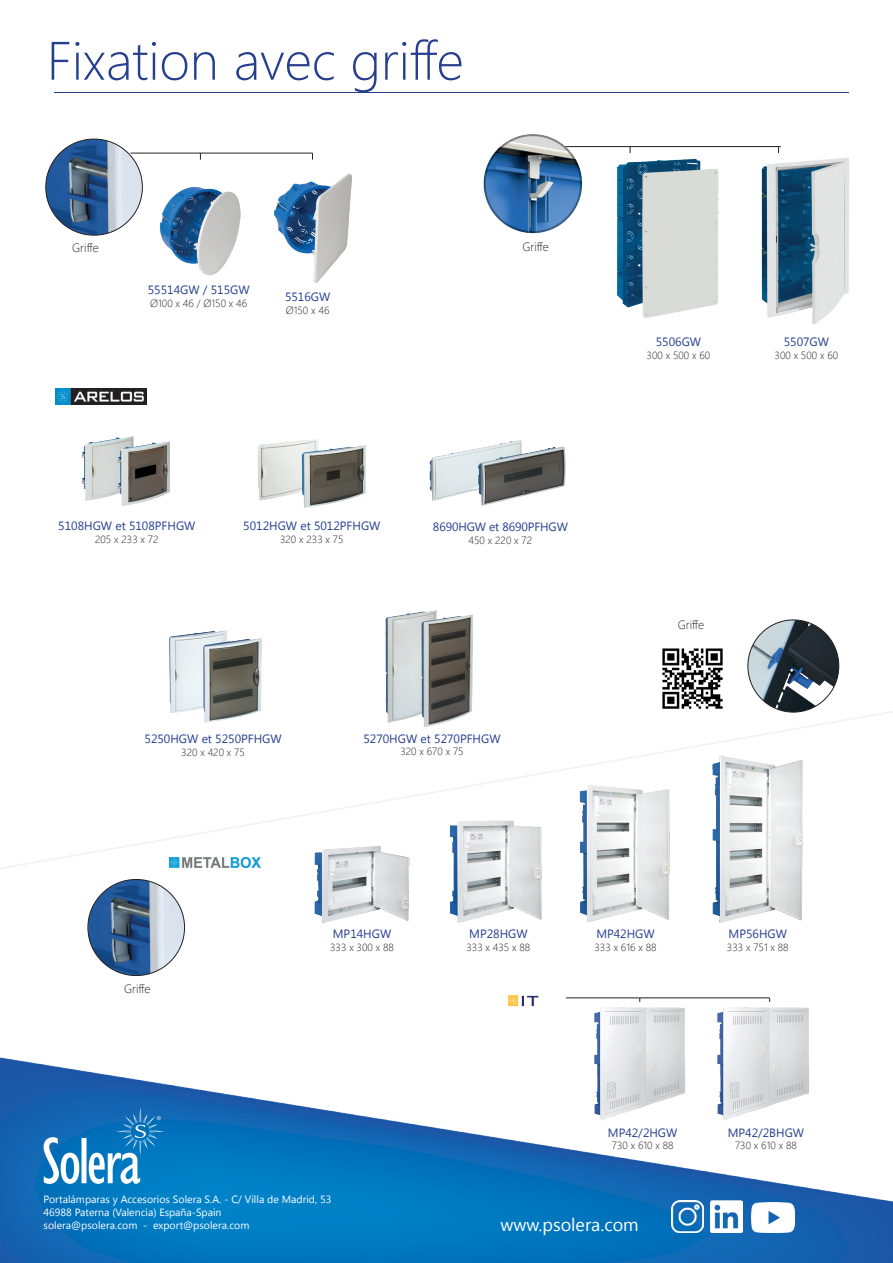
<style>
.page{position:relative;width:893px;height:1263px;background:#fff}
.page>*{position:absolute;margin:0;border:0;box-sizing:border-box;transform-origin:0 0}
.t1{font:300 54px "Segoe UI";color:#253f8e}
.t2{font:18px "Segoe UI";color:#fff}
.t3{font:12px "Segoe UI";color:#253f8e}
.t4{font:300 12px "Segoe UI";color:#231f20}
.t5{font:300 10.5px "Segoe UI";color:#231f20}
.t6{font:10.5px/12.6px "Segoe UI";color:#fff}
</style>
<div class="page">
<img style="left:0;top:1057px;width:893px;height:206px">
<img style="left:671px;top:1201px;width:32px;height:31px">
<img style="left:711px;top:1201px;width:31px;height:31px">
<img style="left:751px;top:1202px;width:43px;height:30px">
<svg style="left:44px;top:1107px;width:120px;height:77px"></svg>
<img style="left:616px;top:147px;width:105px;height:171px">
<img style="left:761px;top:157px;width:89px;height:167px">
<svg style="left:0;top:711px;width:893px;height:161px"></svg>
<img style="left:713px;top:755px;width:91px;height:167px">
<img style="left:579px;top:783px;width:90px;height:139px">
<img style="left:449px;top:820px;width:93px;height:102px">
<img style="left:315px;top:845px;width:94px;height:77px">
<img style="left:160px;top:187px;width:81px;height:88px">
<img style="left:274px;top:173px;width:77px;height:110px">
<img style="left:748px;top:620px;width:91px;height:92px">
<img style="left:88px;top:879px;width:96px;height:96px">
<img style="left:483px;top:134px;width:105px;height:100px">
<img style="left:592px;top:1007px;width:96px;height:114px">
<img style="left:715px;top:1007px;width:96px;height:114px">
<img style="left:46px;top:139px;width:96px;height:96px">
<hr style="left:131px;top:153px;width:181px;height:1px;background:#231f20">
<hr style="left:565px;top:146px;width:216px;height:1px;background:#231f20">
<hr style="left:566px;top:998px;width:204px;height:1px;background:#231f20">
<img style="left:55px;top:389px;width:92px;height:15px">
<img style="left:169px;top:857px;width:92px;height:11px">
<hr style="left:54px;top:92px;width:795px;height:1px;background:#253f8e">
<img style="left:508px;top:995px;width:31px;height:12px">
<img style="left:81px;top:436px;width:88px;height:70px">
<img style="left:258px;top:439px;width:108px;height:69px">
<img style="left:430px;top:440px;width:136px;height:66px">
<img style="left:169px;top:630px;width:93px;height:92px">
<img style="left:385px;top:611px;width:88px;height:116px">
<img style="left:662px;top:648px;width:61px;height:61px">
<h1 class="t1" style="left:47px;top:17px;width:419px">Fixation avec griffe</h1>
<p class="t4" style="left:72px;top:238px;width:28px">Griffe</p>
<p class="t4" style="left:522px;top:237px;width:28px">Griffe</p>
<p class="t3" style="left:148px;top:282px;width:103px">55514GW / 515GW</p>
<p class="t5" style="left:150px;top:295px;width:98px">Ø100 x 46 / Ø150 x 46</p>
<p class="t3" style="left:285px;top:289px;width:47px">5516GW</p>
<p class="t5" style="left:286px;top:302px;width:45px">Ø150 x 46</p>
<p class="t3" style="left:58px;top:518px;width:139px">5108HGW et 5108PFHGW</p>
<p class="t5" style="left:95px;top:531px;width:65px">205 x 233 x 72</p>
<p class="t3" style="left:243px;top:518px;width:139px">5012HGW et 5012PFHGW</p>
<p class="t5" style="left:280px;top:531px;width:65px">320 x 233 x 75</p>
<p class="t3" style="left:433px;top:519px;width:136px">8690HGW et 8690PFHGW</p>
<p class="t5" style="left:469px;top:532px;width:65px">450 x 220 x 72</p>
<p class="t3" style="left:145px;top:731px;width:139px">5250HGW et 5250PFHGW</p>
<p class="t5" style="left:181px;top:744px;width:65px">320 x 420 x 75</p>
<p class="t3" style="left:363px;top:730px;width:139px">5270HGW et 5270PFHGW</p>
<p class="t5" style="left:400px;top:743px;width:65px">320 x 670 x 75</p>
<p class="t3" style="left:656px;top:334px;width:47px">5506GW</p>
<p class="t5" style="left:647px;top:347px;width:65px">300 x 500 x 60</p>
<p class="t3" style="left:784px;top:334px;width:47px">5507GW</p>
<p class="t5" style="left:775px;top:347px;width:65px">300 x 500 x 60</p>
<p class="t4" style="left:678px;top:615px;width:28px">Griffe</p>
<p class="t4" style="left:124px;top:979px;width:28px">Griffe</p>
<p class="t3" style="left:333px;top:926px;width:60px">MP14HGW</p>
<p class="t5" style="left:330px;top:939px;width:65px">333 x 300 x 88</p>
<p class="t6" style="left:44px;top:1193px;width:290px">Portalámparas y Accesorios Solera S.A. - C/ Villa de Madrid, 53<br>46988 Paterna (Valencia) España-Spain<br>solera@psolera.com - export@psolera.com</p>
<p class="t3" style="left:469px;top:926px;width:60px">MP28HGW</p>
<p class="t5" style="left:466px;top:939px;width:65px">333 x 435 x 88</p>
<p class="t3" style="left:596px;top:926px;width:60px">MP42HGW</p>
<p class="t5" style="left:595px;top:939px;width:63px">333 x 616 x 88</p>
<p class="t3" style="left:729px;top:926px;width:60px">MP56HGW</p>
<p class="t5" style="left:727px;top:939px;width:63px">333 x 751 x 88</p>
<p class="t3" style="left:608px;top:1124px;width:71px">MP42/2HGW</p>
<p class="t5" style="left:612px;top:1137px;width:63px">730 x 610 x 88</p>
<h2 class="t2" style="left:500px;top:1212px;width:140px">www.psolera.com</h2>
<p class="t3" style="left:728px;top:1124px;width:78px">MP42/2BHGW</p>
<p class="t5" style="left:735px;top:1137px;width:63px">730 x 610 x 88</p>
</div>
